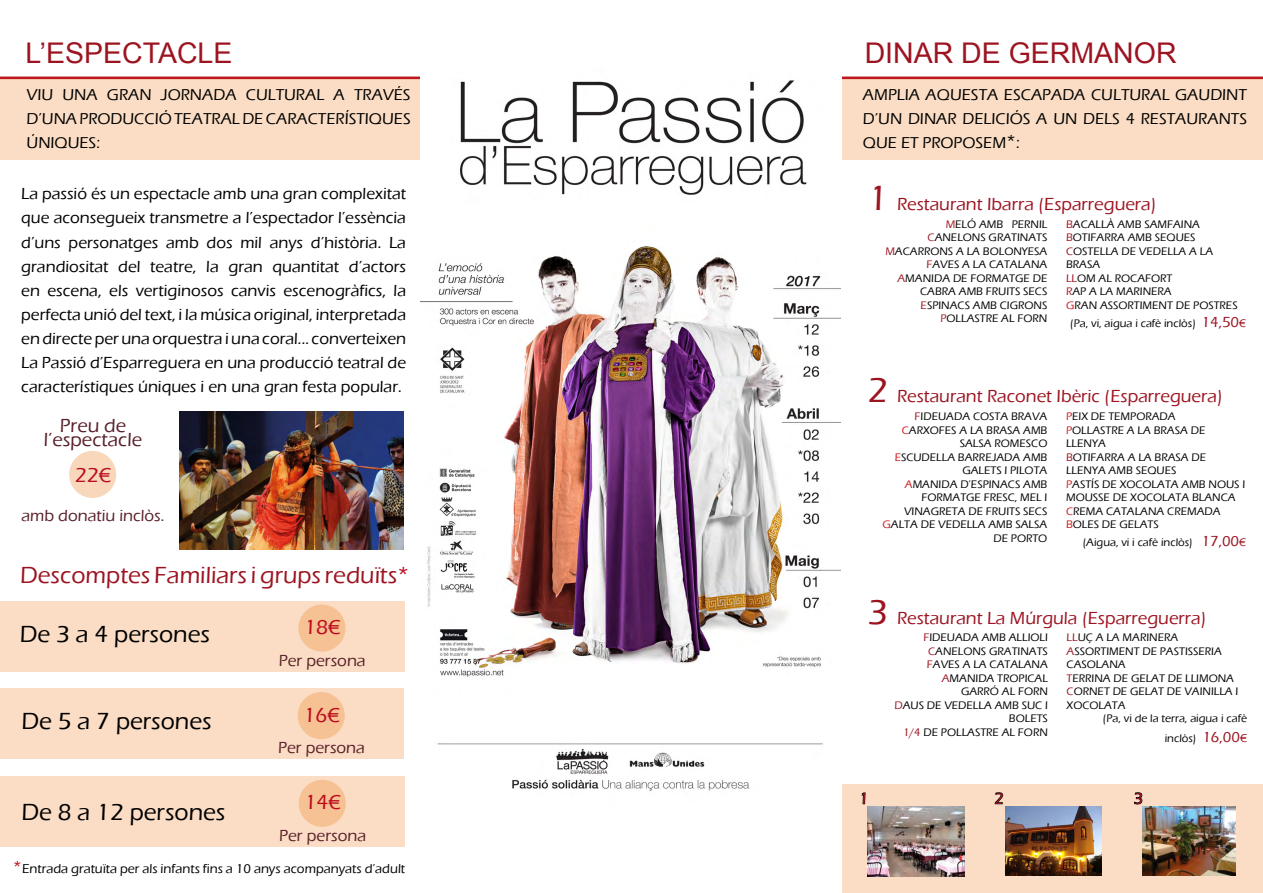
<style>
.page{position:relative;width:1263px;height:893px;background:#fff}
.page>*{position:absolute;margin:0;border:0;box-sizing:border-box;transform-origin:0 0}
.t1{font:28.5px "Arial";color:#9d1421}
.t2{font:500 24px "Eras ITC";color:#000}
.t3{font:500 24px "Eras ITC";color:#9d1421}
.t4{font:500 21px "Eras ITC";color:#bb0c1e}
.t5{font:500 19.5px "Eras ITC";color:#592029}
.t6{font:500 18px "Eras ITC";color:#9d1421}
.t7{font:500 16.5px/24px "Eras ITC";color:#000;text-align:justify}
.t8{font:500 16.5px "Eras ITC";color:#592029}
.t9{font:500 16.2px/24px "Eras ITC";color:#000;text-align:justify}
.t10{font:500 16.2px "Eras ITC";color:#9d1421}
.t11{font:500 13.2px "Eras ITC";color:#000}
.t12{font:500 11.25px/13.5px "Eras ITC";color:#000;text-align:right}
.s1{font-size:19.5px}
.s2{font-size:36px}
.s3{color:#9d1421}
.s4{color:#cd171a}
.s5{font-size:15px;color:#9d1421}
.s6{font-size:11.55px;color:#9d1421}
.s7{color:#bb0c1e}
.s8{font-size:18px;color:#bb0c1e}
.s9{font-size:12px;color:#9d1421}
</style>
<div class="page">
<div style="left:842px;top:784px;width:421px;height:109px;background:#faddc4"></div>
<svg style="left:862px;top:792px;width:3px;height:12px"></svg>
<svg style="left:995px;top:792px;width:8px;height:12px"></svg>
<svg style="left:1134px;top:792px;width:8px;height:12px"></svg>
<img style="left:180px;top:411px;width:224px;height:139px">
<div style="left:0;top:78px;width:1263px;height:81px;background:#faddc4"></div>
<div style="left:69px;top:451px;width:47px;height:47px;background:#f9d7ba;border-radius:50%"></div>
<img style="left:1143px;top:807px;width:92px;height:69px">
<hr style="left:0;top:77px;width:1263px;height:2px;background:#bc181d">
<img style="left:868px;top:806px;width:96px;height:70px">
<img style="left:1005px;top:806px;width:97px;height:70px">
<div style="left:0;top:776px;width:405px;height:71px;background:#faddc4"></div>
<div style="left:0;top:688px;width:404px;height:71px;background:#faddc4"></div>
<div style="left:0;top:601px;width:405px;height:70px;background:#faddc4"></div>
<div style="left:298px;top:604px;width:47px;height:48px;background:#f6c193;border-radius:50%"></div>
<div style="left:298px;top:692px;width:47px;height:47px;background:#f6c193;border-radius:50%"></div>
<div style="left:299px;top:780px;width:47px;height:47px;background:#f6c193;border-radius:50%"></div>
<img style="left:421px;top:77px;width:419px;height:714px">
<h1 class="t1" style="left:26px;top:34px;width:208px">L’ESPECTACLE</h1>
<h1 class="t1" style="left:865px;top:34px;width:313px">DINAR DE GERMANOR</h1>
<h3 class="t9" style="left:27px;top:83px;width:386px">VIU UNA GRAN JORNADA CULTURAL A TRAVÉS D’UNA PRODUCCIÓ TEATRAL DE CARACTERÍSTIQUES ÚNIQUES:</h3>
<h3 class="t9" style="left:863px;top:83px;width:386px">AMPLIA AQUESTA ESCAPADA CULTURAL GAUDINT D’UN DINAR DELICIÓS A UN DELS 4 RESTAURANTS QUE ET PROPOSEM<span class="s1">*</span>:</h3>
<p class="t7" style="left:21px;top:182px;width:386px">La passió és un espectacle amb una gran complexitat que aconsegueix transmetre a l’espectador l’essència d’uns personatges amb dos mil anys d’història. La grandiositat del teatre, la gran quantitat d’actors en escena, els vertiginosos canvis escenogràfics, la perfecta unió del text, i la música original, interpretada en directe per una orquestra i una coral... converteixen La Passió d’Esparreguera en una producció teatral de característiques úniques i en una gran festa popular.</p>
<h3 class="t5" style="left:60px;top:415px;width:68px">Preu de</h3>
<h3 class="t5" style="left:44px;top:428px;width:100px">l’espectacle</h3>
<h3 class="t4" style="left:75px;top:463px;width:38px">22€</h3>
<h3 class="t8" style="left:21px;top:506px;width:145px">amb donatiu inclòs.</h3>
<h3 class="t6" style="left:867px;top:194px;width:290px"><span class="s2">1</span> Restaurant Ibarra (Esparreguera)</h3>
<p class="t12" style="left:885px;top:217px;width:164px"><span class="s3">M</span>ELÓ AMB PERNIL<br><span class="s3">C</span>ANELONS GRATINATS<br><span class="s3">M</span>ACARRONS A LA BOLONYESA<br><span class="s3">F</span>AVES A LA CATALANA<br><span class="s3">A</span>MANIDA DE FORMATGE DE<br>CABRA AMB FRUITS SECS<br><span class="s3">E</span>SPINACS AMB CIGRONS<br><span class="s3">P</span>OLLASTRE AL FORN</p>
<p class="t12" style="left:1066px;top:217px;width:173px;text-align:left"><span class="s3">B</span>ACALLÀ AMB SAMFAINA<br><span class="s3">B</span>OTIFARRA AMB SEQUES<br><span class="s3">C</span>OSTELLA DE VEDELLA A LA<br>BRASA<br><span class="s3">LL</span>OM AL ROCAFORT<br><span class="s3">R</span>AP A LA MARINERA<br><span class="s4">G</span>RAN ASSORTIMENT DE POSTRES</p>
<p class="t12" style="left:1070px;top:316px;width:177px">(Pa, vi, aigua i cafè inclòs) <span class="s5">14,50</span><span class="s6">€</span></p>
<h3 class="t6" style="left:867px;top:386px;width:357px"><span class="s2">2</span> Restaurant Raconet Ibèric (Esparreguera)</h3>
<p class="t12" style="left:882px;top:410px;width:166px"><span class="s3">F</span>IDEUADA COSTA BRAVA<br><span class="s4">C</span>ARXOFES A LA BRASA AMB<br>SALSA ROMESCO<br><span class="s4">E</span>SCUDELLA BARREJADA AMB<br>GALETS I PILOTA<br><span class="s4">A</span>MANIDA D’ESPINACS AMB<br>FORMATGE FRESC, MEL I<br>VINAGRETA DE FRUITS SECS<br><span class="s4">G</span>ALTA DE VEDELLA AMB SALSA<br>DE PORTO</p>
<p class="t12" style="left:1066px;top:410px;width:181px;text-align:left"><span class="s4">P</span>EIX DE TEMPORADA<br><span class="s4">P</span>OLLASTRE A LA BRASA DE<br>LLENYA<br><span class="s3">B</span>OTIFARRA A LA BRASA DE<br>LLENYA AMB SEQUES<br><span class="s4">P</span>ASTÍS DE XOCOLATA AMB NOUS I<br>MOUSSE DE XOCOLATA BLANCA<br><span class="s4">C</span>REMA CATALANA CREMADA<br><span class="s4">B</span>OLES DE GELATS</p>
<p class="t12" style="left:1083px;top:536px;width:165px">(Aigua, vi i cafè inclòs) <span class="s5">17,00</span><span class="s6">€</span></p>
<h2 class="t3" style="left:20px;top:562px;width:391px">Descomptes Familiars i grups reduïts<span class="s7">*</span></h2>
<h2 class="t2" style="left:20px;top:621px;width:192px">De 3 a 4 persones</h2>
<h3 class="t4" style="left:304px;top:615px;width:38px">18€</h3>
<h3 class="t8" style="left:279px;top:651px;width:88px">Per persona</h3>
<h3 class="t4" style="left:303px;top:703px;width:38px">16€</h3>
<h3 class="t8" style="left:278px;top:738px;width:88px">Per persona</h3>
<h3 class="t4" style="left:304px;top:790px;width:38px">14€</h3>
<h3 class="t8" style="left:279px;top:826px;width:88px">Per persona</h3>
<h2 class="t2" style="left:21px;top:707px;width:192px">De 5 a 7 persones</h2>
<h2 class="t2" style="left:21px;top:799px;width:205px">De 8 a 12 persones</h2>
<p class="t11" style="left:13px;top:861px;width:394px"><span class="s8">*</span>Entrada gratuïta per als infants fins a 10 anys acompanyats d’adult</p>
<h3 class="t6" style="left:867px;top:608px;width:340px"><span class="s2">3</span> Restaurant La Múrgula (Esparreguerra)</h3>
<p class="t12" style="left:894px;top:631px;width:155px"><span class="s3">F</span>IDEUADA AMB ALLIOLI<br><span class="s3">C</span>ANELONS GRATINATS<br><span class="s3">F</span>AVES A LA CATALANA<br><span class="s3">A</span>MANIDA TROPICAL<br>GARRÓ AL FORN<br><span class="s3">D</span>AUS DE VEDELLA AMB SUC I<br>BOLETS<br><span class="s3">1/4</span> DE POLLASTRE AL FORN</p>
<p class="t12" style="left:1067px;top:631px;width:173px;text-align:left"><span class="s3">LL</span>UÇ A LA MARINERA<br><span class="s3">A</span>SSORTIMENT DE PASTISSERIA<br>CASOLANA<br><span class="s3">T</span>ERRINA DE GELAT DE LLIMONA<br><span class="s3">C</span>ORNET DE GELAT DE VAINILLA I<br>XOCOLATA</p>
<p class="t12" style="left:1103px;top:709px;width:146px;line-height:19.5px">(Pa, vi de la terra, aigua i cafè inclòs) <span class="s5">16,00</span><span class="s9">€</span></p>
<h3 class="t10" style="left:859px;top:789px;width:11px">1</h3>
<h3 class="t10" style="left:994px;top:789px;width:11px">2</h3>
<h3 class="t10" style="left:1134px;top:789px;width:11px">3</h3>
</div>
